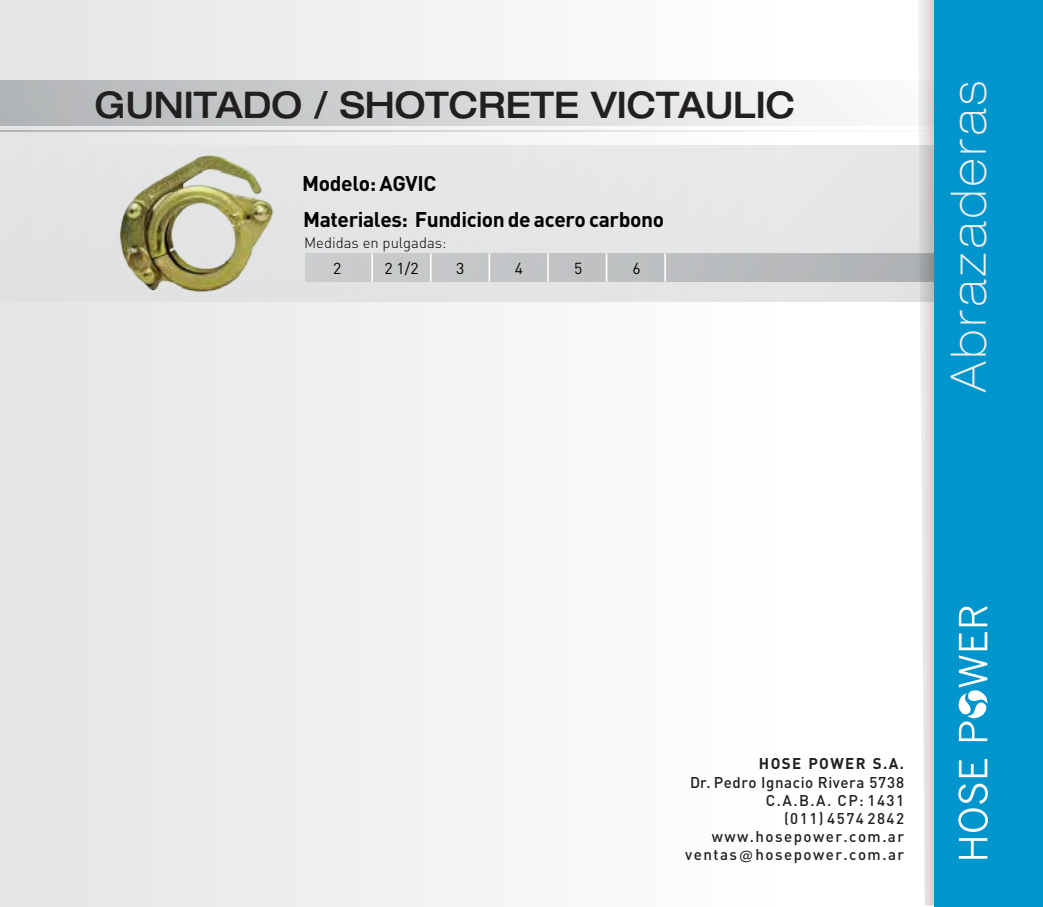
<style>
.page{position:relative;width:1043px;height:907px;background:#fff}
.page>*{position:absolute;margin:0;border:0;box-sizing:border-box;transform-origin:0 0}
.t1{font:100 expanded 49px "Helvetica Neue";letter-spacing:.095em;color:#f0efef;scale:.9 1}
.t2{font:500 expanded 36.75px "Helvetica Neue";color:#231f20;scale:.92 1}
.t3{font:700 21px "DIN";letter-spacing:-.02em;color:#000}
.t4{font:15.75px "DIN";color:#000}
.t5{font:500 15.4px/18.2px "DIN";letter-spacing:.095em;color:#231f20;text-align:right}
.t6{font:700 15.4px "DIN";letter-spacing:.095em;color:#231f20}
.t7{font:300 14.88px "DIN";color:#000}
.s1{font-family:"Helvetica";font-weight:400}
</style>
<div class="page">
<div style="left:0;top:0;width:939px;height:906px;background:linear-gradient(to right,#e4e5e6,#fff)"></div>
<svg style="left:917px;top:0;width:16px;height:905px"></svg>
<div style="left:0;top:80px;width:995px;height:46px;background:linear-gradient(to right,#b1b4b6,#fff)"></div>
<svg style="left:0;top:130px;width:933px;height:2px"></svg>
<svg style="left:0;top:145px;width:933px;height:157px;background:#dcddd8"></svg>
<div style="left:306px;top:253px;width:674px;height:29px;background:linear-gradient(to right,#cdcfd0,#abaeb0)"></div>
<hr style="left:371px;top:253px;width:2px;height:28px;background:#fff">
<svg style="left:430px;top:253px;width:1px;height:28px"></svg>
<hr style="left:488px;top:253px;width:2px;height:28px;background:#fff">
<hr style="left:547px;top:253px;width:2px;height:28px;background:#fff">
<hr style="left:605px;top:253px;width:2px;height:28px;background:#fff">
<hr style="left:664px;top:253px;width:2px;height:28px;background:#fff">
<div style="left:933px;top:0;width:109px;height:906px;background:#0095cc"></div>
<svg style="left:958px;top:838px;width:29px;height:20px"></svg>
<svg style="left:958px;top:783px;width:29px;height:48px"></svg>
<svg style="left:958px;top:759px;width:29px;height:17px"></svg>
<svg style="left:958px;top:606px;width:29px;height:20px"></svg>
<svg style="left:958px;top:632px;width:30px;height:108px"></svg>
<h2 class="t2" style="left:95px;top:82px;width:762px">GUNITADO / SHOTCRETE VICTAULIC</h2>
<h3 class="t3" style="left:302px;top:169px;width:136px">Modelo: AGVIC</h3>
<h3 class="t3" style="left:303px;top:205px;width:362px">Materiales: Fundicion de acero carbono</h3>
<p class="t7" style="left:304px;top:233px;width:144px">Medidas en pulgadas:</p>
<p class="t4" style="left:333px;top:259px;width:10px">2</p>
<p class="t4" style="left:384px;top:259px;width:36px">2 1/2</p>
<p class="t4" style="left:456px;top:259px;width:10px">3</p>
<p class="t4" style="left:514px;top:259px;width:10px">4</p>
<p class="t4" style="left:574px;top:259px;width:10px">5</p>
<p class="t4" style="left:632px;top:259px;width:10px">6</p>
<h1 class="t1" style="left:939px;top:392px;width:347px;rotate:-90deg">Abrazaderas</h1>
<p class="t6" style="left:759px;top:753px;width:147px">HOSE POWER S.A.</p>
<p class="t5" style="left:685px;top:772px;width:220px">Dr. Pedro Ignacio Rivera 5738<br>C.A.B.A. CP: 1431<br>(011) 4574 2842 www.hosepower.com.ar ventas<span class="s1">@</span>hosepower.com.ar</p>
</div>
